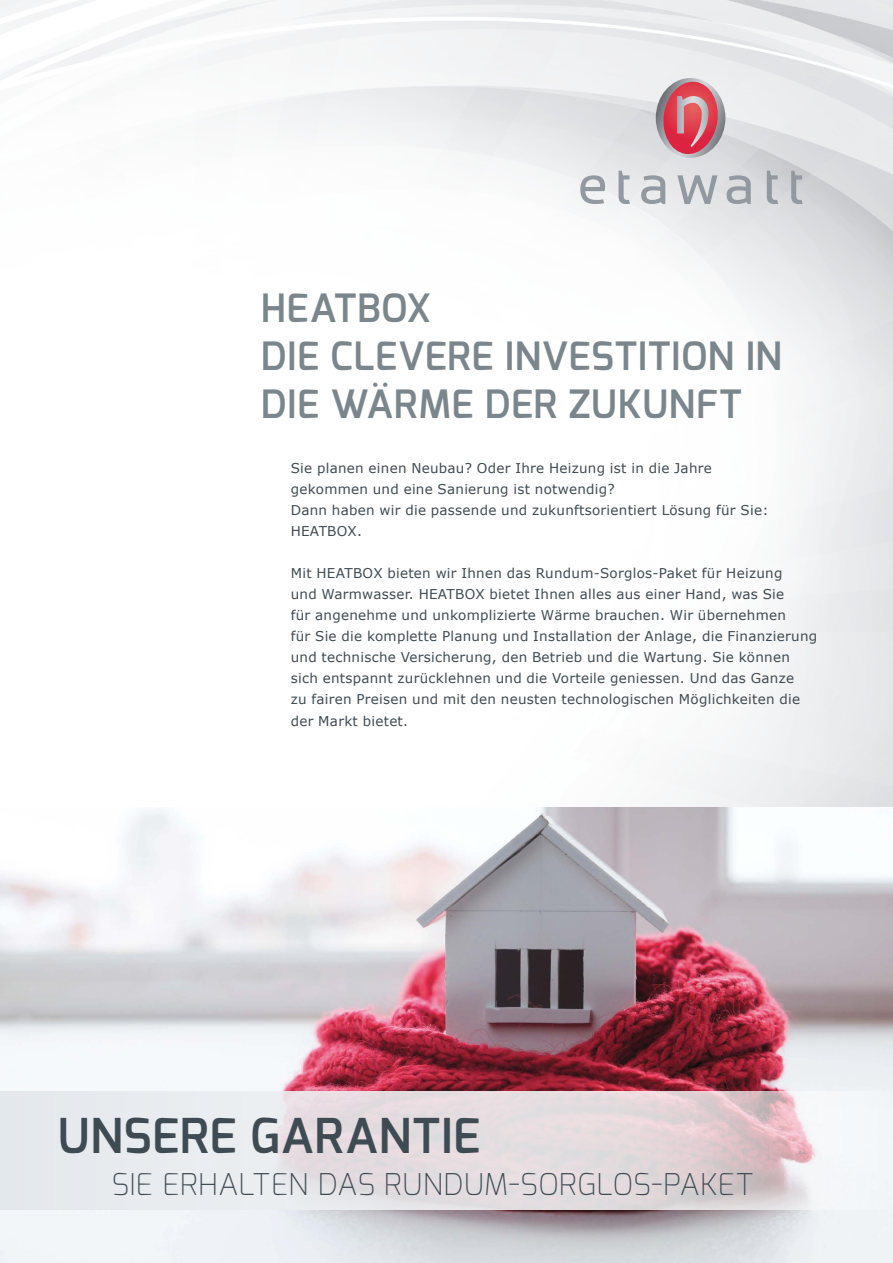
<style>
.page{position:relative;width:893px;height:1263px;background:#fff}
.page>*{position:absolute;margin:0;border:0;box-sizing:border-box;transform-origin:0 0}
.Etawatt_Bildtitel_fe{font:600 48px "Exo";letter-spacing:.015em;color:#3f4b52}
.Etawatt_Übertitel_2{font:600 39px/48px "Exo";letter-spacing:.015em;color:#7b868c}
.Etawatt_Bildtitel_Ex{font:200 30px "Exo";letter-spacing:.01em;color:#3f4b52}
.Etawatt_Fliesstext_m{font:13.5px/21px "Verdana";letter-spacing:.02em;color:#3f4b52}
</style>
<div class="page">
<img style="left:0;top:808px;width:893px;height:455px">
<svg style="left:656px;top:78px;width:69px;height:80px;background:#ca828c"></svg>
<svg style="left:677px;top:175px;width:40px;height:29px"></svg>
<svg style="left:791px;top:171px;width:12px;height:33px"></svg>
<svg style="left:767px;top:171px;width:11px;height:33px"></svg>
<svg style="left:727px;top:175px;width:24px;height:29px"></svg>
<svg style="left:641px;top:175px;width:24px;height:29px"></svg>
<svg style="left:619px;top:171px;width:11px;height:33px"></svg>
<svg style="left:580px;top:175px;width:26px;height:29px"></svg>
<svg style="left:0;top:1092px;width:893px;height:117px;background:#e5e0e4"></svg>
<p class="Etawatt_Übertitel_2" style="left:261px;top:284px;width:523px">HEATBOX<br>DIE CLEVERE INVESTITION IN<br>DIE WÄRME DER ZUKUNFT</p>
<p class="Etawatt_Fliesstext_m" style="left:291px;top:457px;width:423px">Sie planen einen Neubau? Oder Ihre Heizung ist in die Jahre</p>
<p class="Etawatt_Fliesstext_m" style="left:291px;top:478px;width:326px">gekommen und eine Sanierung ist notwendig?</p>
<p class="Etawatt_Fliesstext_m" style="left:291px;top:499px;width:479px">Dann haben wir die passende und zukunftsorientiert Lösung für Sie:</p>
<p class="Etawatt_Fliesstext_m" style="left:291px;top:520px;width:73px">HEATBOX.</p>
<p class="Etawatt_Fliesstext_m" style="left:291px;top:562px;width:528px">Mit HEATBOX bieten wir Ihnen das Rundum-Sorglos-Paket für Heizung<br>und Warmwasser. HEATBOX bietet Ihnen alles aus einer Hand, was Sie<br>für angenehme und unkomplizierte Wärme brauchen. Wir übernehmen<br>für Sie die komplette Planung und Installation der Anlage, die Finanzierung und technische Versicherung, den Betrieb und die Wartung. Sie können sich entspannt zurücklehnen und die Vorteile geniessen. Und das Ganze<br>zu fairen Preisen und mit den neusten technologischen Möglichkeiten die</p>
<p class="Etawatt_Fliesstext_m" style="left:291px;top:711px;width:119px">der Markt bietet.</p>
<p class="Etawatt_Bildtitel_fe" style="left:57px;top:1105px;width:424px">UNSERE GARANTIE</p>
<p class="Etawatt_Bildtitel_Ex" style="left:111px;top:1165px;width:644px">SIE ERHALTEN DAS RUNDUM-SORGLOS-PAKET</p>
</div>
